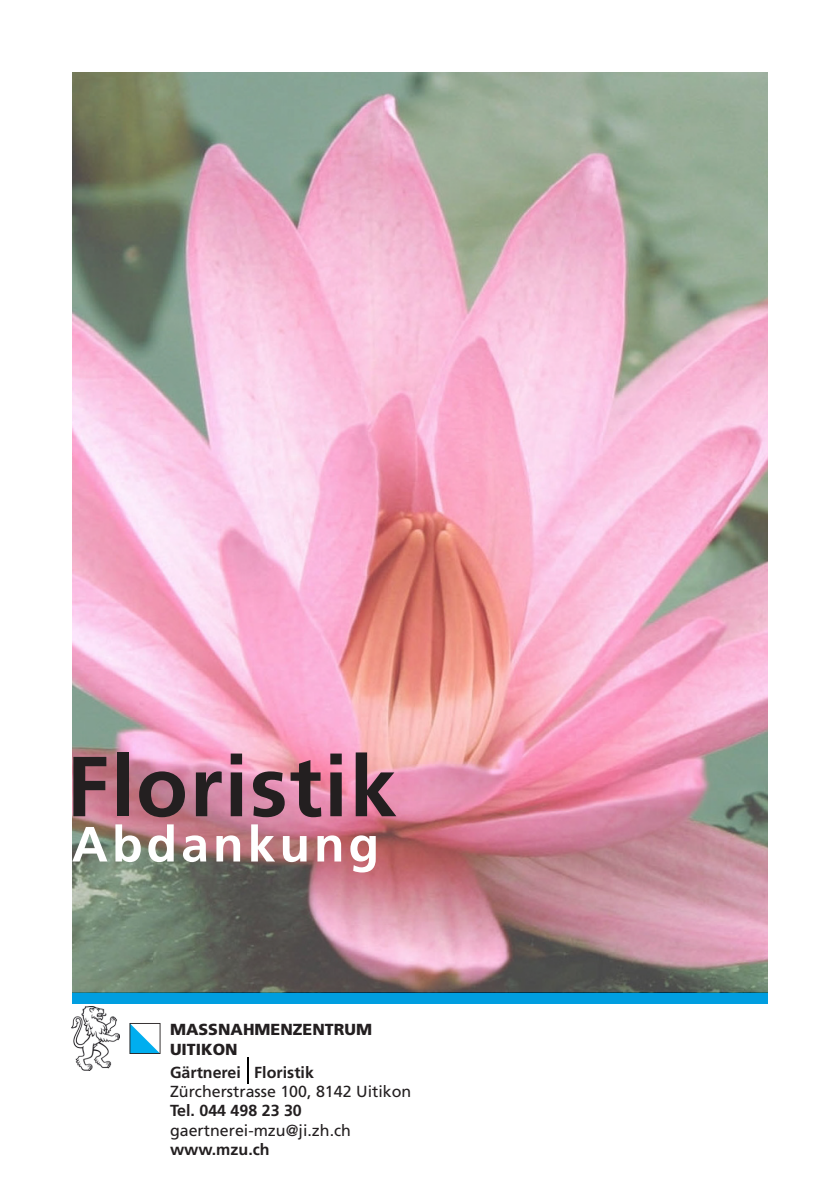
<style>
.page{position:relative;width:840px;height:1191px;background:#fff}
.page>*{position:absolute;margin:0;border:0;box-sizing:border-box;transform-origin:0 0}
.t1{font:700 85px "Frutiger";letter-spacing:.02em;color:#231f20}
.t2{font:700 49.6px "Frutiger";letter-spacing:.08em;color:#fff}
.t3{font:16px "Frutiger";color:#231f20}
.t4{font:700 16px "Frutiger";color:#231f20}
.t5{font:900 16px/19.2px "Frutiger";color:#231f20}
</style>
<div class="page">
<div style="left:72px;top:992px;width:695px;height:11px;background:#009ee0"></div>
<img style="left:72px;top:1006px;width:47px;height:64px">
<svg style="left:129px;top:1023px;width:31px;height:31px"></svg>
<svg style="left:247px;top:1057px;width:1px;height:26px"></svg>
<img style="left:72px;top:72px;width:695px;height:920px">
<h1 class="t1" style="left:66px;top:736px;width:332px">Floristik</h1>
<h2 class="t2" style="left:72px;top:815px;width:308px">Abdankung</h2>
<p class="t5" style="left:170px;top:1020px;width:203px">MASSNAHMENZENTRUM<br>UITIKON</p>
<p class="t4" style="left:170px;top:1063px;width:145px">Gärtnerei Floristik</p>
<p class="t3" style="left:170px;top:1082px;width:242px">Zürcherstrasse 100, 8142 Uitikon</p>
<p class="t4" style="left:170px;top:1101px;width:133px">Tel. 044 498 23 30</p>
<p class="t3" style="left:170px;top:1120px;width:182px">gaertnerei-mzu@ji.zh.ch</p>
<p class="t4" style="left:170px;top:1139px;width:101px">www.mzu.ch</p>
</div>
